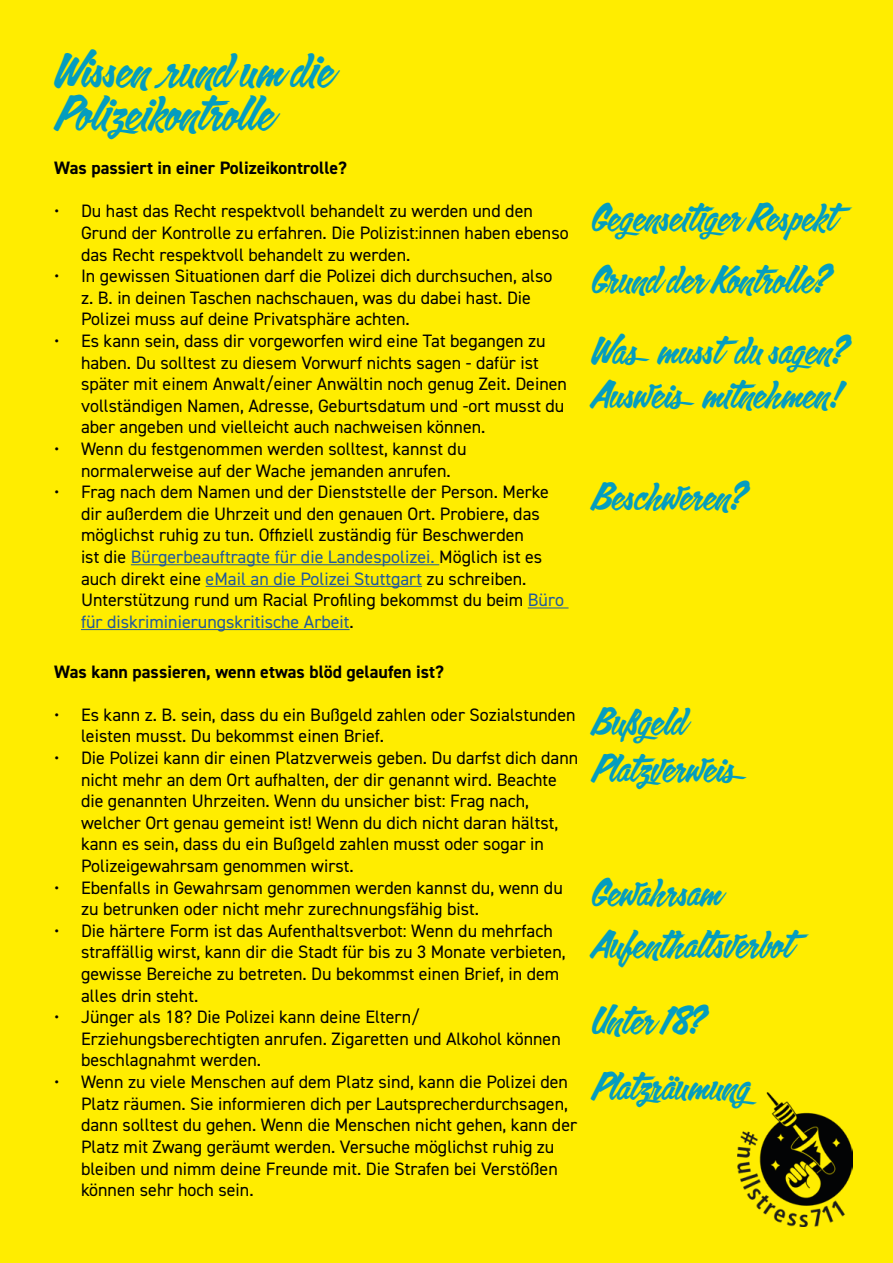
<style>
.page{position:relative;width:893px;height:1263px;background:#ffed00}
.page>*{position:absolute;margin:0;border:0;box-sizing:border-box;transform-origin:0 0}
.t1{font:45px/42.5px "Calgary Script OT";color:#049dbf}
.t2{font:36px/47.4px "Calgary Script OT";color:#049dbf}
.t3{font:18px/21.6px "DIN2014";color:#000}
.t4{font:700 18px "DIN2014";color:#000}
.s1{color:#22599b}
</style>
<div class="page">
<hr style="left:131px;top:564px;width:308px;height:1px;background:#22599b">
<hr style="left:206px;top:586px;width:216px;height:1px;background:#22599b">
<hr style="left:528px;top:607px;width:41px;height:1px;background:#22599b">
<hr style="left:81px;top:629px;width:269px;height:1px;background:#22599b">
<img style="left:738px;top:1093px;width:115px;height:134px">
<h1 class="t1" style="left:54px;top:50px;width:280px">Wissen rund um die<br>Polizeikontrolle</h1>
<p class="t4" style="left:54px;top:156px;width:295px">Was passiert in einer Polizeikontrolle?</p>
<p class="t3" style="left:81px;top:200px;width:489px;text-indent:-27px">• Du hast das Recht respektvoll behandelt zu werden und den<br>Grund der Kontrolle zu erfahren. Die Polizist:innen haben ebenso das Recht respektvoll behandelt zu werden.</p>
<p class="t3" style="left:81px;top:265px;width:473px;text-indent:-27px">• In gewissen Situationen darf die Polizei dich durchsuchen, also z. B. in deinen Taschen nachschauen, was du dabei hast. Die<br>Polizei muss auf deine Privatsphäre achten.</p>
<p class="t3" style="left:81px;top:330px;width:488px;text-indent:-27px">• Es kann sein, dass dir vorgeworfen wird eine Tat begangen zu haben. Du solltest zu diesem Vorwurf nichts sagen - dafür ist später mit einem Anwalt/einer Anwältin noch genug Zeit. Deinen vollständigen Namen, Adresse, Geburtsdatum und -ort musst du aber angeben und vielleicht auch nachweisen können.</p>
<p class="t3" style="left:81px;top:438px;width:387px;text-indent:-27px">• Wenn du festgenommen werden solltest, kannst du normalerweise auf der Wache jemanden anrufen.</p>
<p class="t3" style="left:81px;top:481px;width:485px;text-indent:-27px">• Frag nach dem Namen und der Dienststelle der Person. Merke dir außerdem die Uhrzeit und den genauen Ort. Probiere, das möglichst ruhig zu tun. Offiziell zuständig für Beschwerden<br>ist die <span class="s1">Bürgerbeauftragte für die Landespolizei.</span> Möglich ist es auch direkt eine <span class="s1">eMail an die Polizei Stuttgart</span> zu schreiben.<br>Unterstützung rund um Racial Profiling bekommst du beim <span class="s1">Büro für diskriminierungskritische Arbeit</span>.</p>
<p class="t4" style="left:54px;top:659px;width:391px">Was kann passieren, wenn etwas blöd gelaufen ist?</p>
<p class="t3" style="left:81px;top:703px;width:496px;text-indent:-27px">• Es kann z. B. sein, dass du ein Bußgeld zahlen oder Sozialstunden leisten musst. Du bekommst einen Brief.</p>
<p class="t3" style="left:81px;top:747px;width:499px;text-indent:-27px">• Die Polizei kann dir einen Platzverweis geben. Du darfst dich dann nicht mehr an dem Ort aufhalten, der dir genannt wird. Beachte die genannten Uhrzeiten. Wenn du unsicher bist: Frag nach, welcher Ort genau gemeint ist! Wenn du dich nicht daran hältst, kann es sein, dass du ein Bußgeld zahlen musst oder sogar in Polizeigewahrsam genommen wirst.</p>
<p class="t3" style="left:81px;top:876px;width:483px;text-indent:-27px">• Ebenfalls in Gewahrsam genommen werden kannst du, wenn du zu betrunken oder nicht mehr zurechnungsfähig bist.</p>
<p class="t3" style="left:81px;top:919px;width:486px;text-indent:-27px">• Die härtere Form ist das Aufenthaltsverbot: Wenn du mehrfach straffällig wirst, kann dir die Stadt für bis zu 3 Monate verbieten, gewisse Bereiche zu betreten. Du bekommst einen Brief, in dem alles drin steht.</p>
<p class="t3" style="left:81px;top:1006px;width:481px;text-indent:-27px">• Jünger als 18? Die Polizei kann deine Eltern/<br>Erziehungsberechtigten anrufen. Zigaretten und Alkohol können beschlagnahmt werden.</p>
<p class="t3" style="left:81px;top:1071px;width:498px;text-indent:-27px">• Wenn zu viele Menschen auf dem Platz sind, kann die Polizei den Platz räumen. Sie informieren dich per Lautsprecherdurchsagen, dann solltest du gehen. Wenn die Menschen nicht gehen, kann der Platz mit Zwang geräumt werden. Versuche möglichst ruhig zu bleiben und nimm deine Freunde mit. Die Strafen bei Verstößen können sehr hoch sein.</p>
<h2 class="t2" style="left:591px;top:187px;width:246px;line-height:61.7px">Gegenseitiger Respekt<br>Grund der Kontrolle?</h2>
<h2 class="t2" style="left:591px;top:328px;width:256px">Was musst du sagen?</h2>
<h2 class="t2" style="left:591px;top:371px;width:250px">Ausweis mitnehmen!</h2>
<h2 class="t2" style="left:591px;top:474px;width:154px">Beschweren?</h2>
<h2 class="t2" style="left:591px;top:698px;width:159px">Bußgeld<br>Platzverweis</h2>
<h2 class="t2" style="left:591px;top:867px;width:202px;line-height:51.6px">Gewahrsam<br>Aufenthaltsverbot</h2>
<h2 class="t2" style="left:591px;top:988px;width:160px;line-height:66.6px">Unter 18?<br>Platzräumung</h2>
</div>
